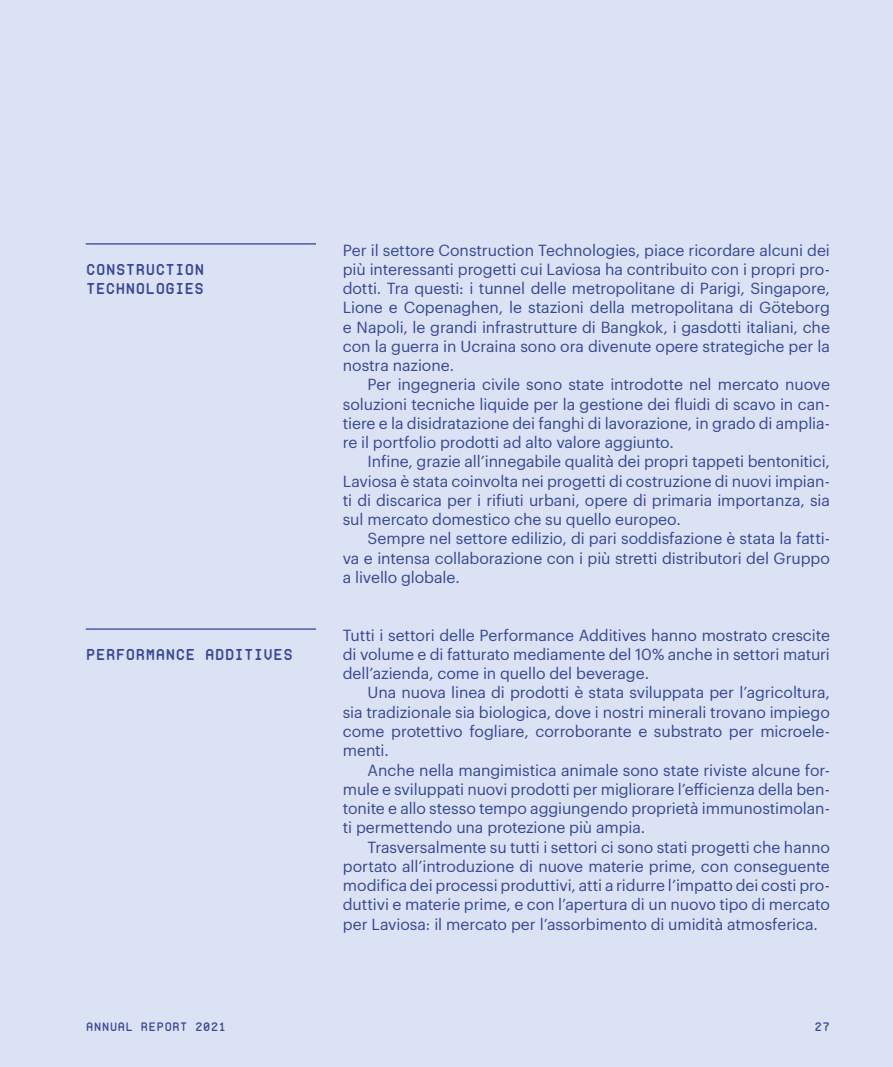
<style>
.page{position:relative;width:893px;height:1067px;background:#dae2f4}
.page>*{position:absolute;margin:0;border:0;box-sizing:border-box;transform-origin:0 0}
.t1{font:15.75px/19.2px "Graphik";letter-spacing:-.005em;color:#384697;text-align:justify}
.t2{font:600 15.75px/19.2px "Proto Mono";letter-spacing:-.005em;color:#384697}
.t3{font:500 12.25px "Proto Mono";letter-spacing:.005em;color:#384697}
</style>
<div class="page">
<hr style="left:86px;top:243px;width:230px;height:1px;background:#384697">
<hr style="left:86px;top:628px;width:230px;height:1px;background:#384697">
<p class="t2" style="left:86px;top:259px;width:120px">CONSTRUCTION<br>TECHNOLOGIES</p>
<p class="t2" style="left:86px;top:644px;width:209px">PERFORMANCE ADDITIVES</p>
<p class="t1" style="left:343px;top:239px;width:489px">Per il settore Construction Technologies, piace ricordare alcuni dei più interessanti progetti cui Laviosa ha contribuito con i propri pro&shy;dotti. Tra questi: i tunnel delle metropolitane di Parigi, Singapore, Lione e Copenaghen, le stazioni della metropolitana di Göteborg e Napoli, le grandi infrastrutture di Bangkok, i gasdotti italiani, che con la guerra in Ucraina sono ora divenute opere strategiche per la nostra nazione.</p>
<p class="t1" style="left:343px;top:374px;width:489px;text-indent:25px">Per ingegneria civile sono state introdotte nel mercato nuove soluzioni tecniche liquide per la gestione dei fluidi di scavo in can&shy;tiere e la disidratazione dei fanghi di lavorazione, in grado di amplia&shy;re il portfolio prodotti ad alto valore aggiunto.</p>
<p class="t1" style="left:343px;top:451px;width:489px;text-indent:25px">Infine, grazie all’innegabile qualità dei propri tappeti bentonitici, Laviosa è stata coinvolta nei progetti di costruzione di nuovi impian&shy;ti di discarica per i rifiuti urbani, opere di primaria importanza, sia sul mercato domestico che su quello europeo.</p>
<p class="t1" style="left:343px;top:528px;width:489px;text-indent:25px">Sempre nel settore edilizio, di pari soddisfazione è stata la fatti&shy;va e intensa collaborazione con i più stretti distributori del Gruppo a livello globale.</p>
<p class="t1" style="left:343px;top:624px;width:489px">Tutti i settori delle Performance Additives hanno mostrato crescite di volume e di fatturato mediamente del 10% anche in settori maturi dell’azienda, come in quello del beverage.</p>
<p class="t1" style="left:343px;top:682px;width:489px;text-indent:25px">Una nuova linea di prodotti è stata sviluppata per l’agricoltura, sia tradizionale sia biologica, dove i nostri minerali trovano impiego come protettivo fogliare, corroborante e substrato per microele&shy;menti.</p>
<p class="t1" style="left:343px;top:759px;width:489px;text-indent:25px">Anche nella mangimistica animale sono state riviste alcune for&shy;mule e sviluppati nuovi prodotti per migliorare l’efficienza della ben&shy;tonite e allo stesso tempo aggiungendo proprietà immunostimolan&shy;ti permettendo una protezione più ampia.</p>
<p class="t1" style="left:343px;top:835px;width:489px;text-indent:25px">Trasversalmente su tutti i settori ci sono stati progetti che hanno portato all’introduzione di nuove materie prime, con conseguente modifica dei processi produttivi, atti a ridurre l’impatto dei costi pro&shy;duttivi e materie prime, e con l’apertura di un nuovo tipo di mercato per Laviosa: il mercato per l’assorbimento di umidità atmosferica.</p>
<p class="t3" style="left:86px;top:1018px;width:142px">ANNUAL REPORT 2021</p>
<p class="t3" style="left:814px;top:1018px;width:17px">27</p>
</div>
